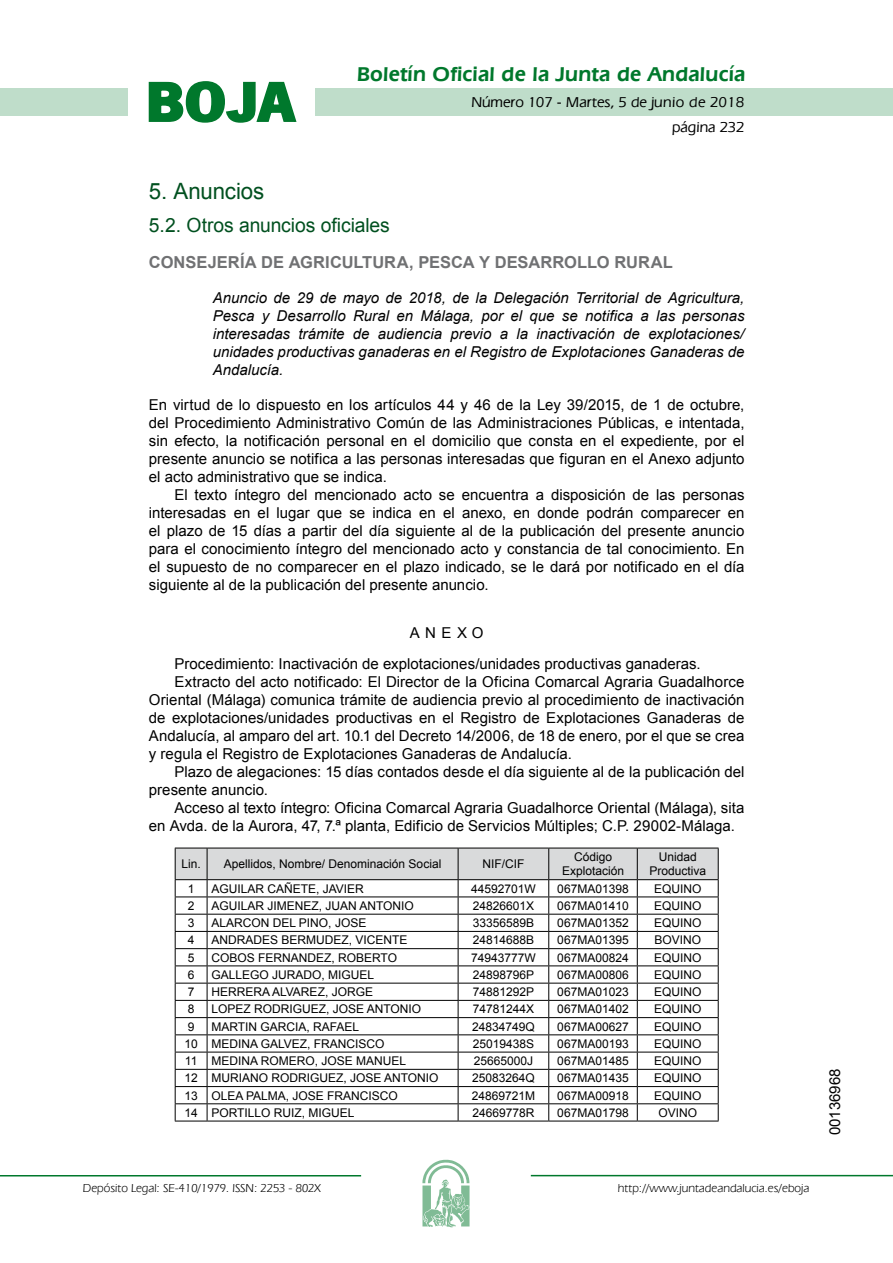
<style>
.page{position:relative;width:893px;height:1263px;background:#fff}
.page>*{position:absolute;margin:0;border:0;box-sizing:border-box;transform-origin:0 0}
.t1{font:700 57.75px "News Got T";color:#00782c;scale:1.14 1}
.t2{font:22.5px "Arial";letter-spacing:-.005em;color:#00501f}
.t3{font:600 21px "Eras IT Cby BT";letter-spacing:.01em;color:#00782c}
.t4{font:19.5px "Arial";letter-spacing:-.005em;color:#00501f}
.t5{font:700 16.5px "Arial";color:#707173}
.t6{font:15px/18px "Arial";color:#000;text-align:justify}
.t7{font:italic 15px/18px "Arial";color:#000;text-align:justify}
.t8{font:500 15px/24.5px "Eras IT Cby BT";color:#000;text-align:right}
.t9{font:12px/14.4px "Arial";color:#000;text-align:center}
.t10{font:12px "Eras IT Cby BT";color:#000}
</style>
<div class="page">
<div style="left:315px;top:88px;width:577px;height:28px;background:#bfddca"></div>
<div style="left:0;top:88px;width:128px;height:28px;background:#bfddca"></div>
<hr style="left:0;top:1175px;width:361px;height:2px;background:#00782c">
<svg style="left:422px;top:1159px;width:47px;height:68px"></svg>
<hr style="left:531px;top:1175px;width:361px;height:1px;background:#00782c">
<svg style="left:148px;top:81px;width:149px;height:42px"></svg>
<svg style="left:175px;top:848px;width:543px;height:273px"></svg>
<hr style="left:175px;top:1121px;width:32px;height:1px;background:#000">
<hr style="left:207px;top:1121px;width:251px;height:1px;background:#000">
<hr style="left:458px;top:1121px;width:90px;height:1px;background:#000">
<hr style="left:548px;top:1121px;width:89px;height:1px;background:#000">
<hr style="left:637px;top:1121px;width:81px;height:1px;background:#000">
<h1 class="t1" style="left:145px;top:68px;width:133px">BOJA</h1>
<h3 class="t3" style="left:357px;top:62px;width:390px">Boletín Oficial de la Junta de Andalucía</h3>
<p class="t8" style="left:471px;top:90px;width:274px">Número 107 - Martes, 5 de junio de 2018 página 232</p>
<h2 class="t2" style="left:149px;top:177px;width:117px">5. Anuncios</h2>
<h3 class="t4" style="left:149px;top:212px;width:242px">5.2. Otros anuncios oficiales</h3>
<p class="t5" style="left:149px;top:251px;width:525px">CONSEJERÍA DE AGRICULTURA, PESCA Y DESARROLLO RURAL</p>
<p class="t7" style="left:213px;top:289px;width:533px">Anuncio de 29 de mayo de 2018, de la Delegación Territorial de Agricultura, Pesca y Desarrollo Rural en Málaga, por el que se notifica a las personas interesadas trámite de audiencia previo a la inactivación de explotaciones/ unidades productivas ganaderas en el Registro de Explotaciones Ganaderas de Andalucía.</p>
<p class="t6" style="left:149px;top:396px;width:597px">En virtud de lo dispuesto en los artículos 44 y 46 de la Ley 39/2015, de 1 de octubre, del Procedimiento Administrativo Común de las Administraciones Públicas, e intentada, sin efecto, la notificación personal en el domicilio que consta en el expediente, por el presente anuncio se notifica a las personas interesadas que figuran en el Anexo adjunto el acto administrativo que se indica.</p>
<p class="t6" style="left:149px;top:486px;width:597px;text-indent:26px">El texto íntegro del mencionado acto se encuentra a disposición de las personas interesadas en el lugar que se indica en el anexo, en donde podrán comparecer en el plazo de 15 días a partir del día siguiente al de la publicación del presente anuncio para el conocimiento íntegro del mencionado acto y constancia de tal conocimiento. En el supuesto de no comparecer en el plazo indicado, se le dará por notificado en el día siguiente al de la publicación del presente anuncio.</p>
<p class="t6" style="left:174px;top:617px;width:528px;line-height:30.8px;text-indent:235px">ANEXO<br>Procedimiento: Inactivación de explotaciones/unidades productivas ganaderas.</p>
<p class="t6" style="left:149px;top:673px;width:597px;text-indent:26px">Extracto del acto notificado: El Director de la Oficina Comarcal Agraria Guadalhorce Oriental (Málaga) comunica trámite de audiencia previo al procedimiento de inactivación de explotaciones/unidades productivas en el Registro de Explotaciones Ganaderas de Andalucía, al amparo del art. 10.1 del Decreto 14/2006, de 18 de enero, por el que se crea y regula el Registro de Explotaciones Ganaderas de Andalucía.</p>
<p class="t6" style="left:149px;top:763px;width:597px;text-indent:26px">Plazo de alegaciones: 15 días contados desde el día siguiente al de la publicación del presente anuncio.</p>
<p class="t6" style="left:149px;top:799px;width:597px;text-indent:26px">Acceso al texto íntegro: Oficina Comarcal Agraria Guadalhorce Oriental (Málaga), sita en Avda. de la Aurora, 47, 7.ª planta, Edificio de Servicios Múltiples; C.P. 29002-Málaga.</p>
<p class="t9" style="left:181px;top:857px;width:21px">Lin.</p>
<p class="t9" style="left:224px;top:857px;width:219px">Apellidos, Nombre/ Denominación Social</p>
<p class="t9" style="left:482px;top:857px;width:43px">NIF/CIF</p>
<p class="t9" style="left:562px;top:850px;width:64px">Código<br>Explotación</p>
<p class="t9" style="left:649px;top:850px;width:58px">Unidad<br>Productiva</p>
<p class="t9" style="left:188px;top:881px;width:8px">1</p>
<p class="t9" style="left:211px;top:881px;width:154px">AGUILAR CAÑETE, JAVIER</p>
<p class="t9" style="left:471px;top:881px;width:66px">44592701W</p>
<p class="t9" style="left:557px;top:881px;width:73px">067MA01398</p>
<p class="t9" style="left:654px;top:881px;width:49px">EQUINO</p>
<p class="t9" style="left:188px;top:899px;width:8px">2</p>
<p class="t9" style="left:211px;top:899px;width:204px">AGUILAR JIMENEZ, JUAN ANTONIO</p>
<p class="t9" style="left:472px;top:899px;width:63px">24826601X</p>
<p class="t9" style="left:557px;top:899px;width:73px">067MA01410</p>
<p class="t9" style="left:654px;top:899px;width:49px">EQUINO</p>
<p class="t9" style="left:188px;top:916px;width:8px">3</p>
<p class="t9" style="left:211px;top:916px;width:156px">ALARCON DEL PINO, JOSE</p>
<p class="t9" style="left:472px;top:916px;width:63px">33356589B</p>
<p class="t9" style="left:557px;top:916px;width:73px">067MA01352</p>
<p class="t9" style="left:654px;top:916px;width:49px">EQUINO</p>
<p class="t9" style="left:188px;top:933px;width:8px">4</p>
<p class="t9" style="left:211px;top:933px;width:198px">ANDRADES BERMUDEZ, VICENTE</p>
<p class="t9" style="left:472px;top:933px;width:63px">24814688B</p>
<p class="t9" style="left:557px;top:933px;width:73px">067MA01395</p>
<p class="t9" style="left:654px;top:933px;width:48px">BOVINO</p>
<p class="t9" style="left:188px;top:950px;width:8px">5</p>
<p class="t9" style="left:211px;top:950px;width:187px">COBOS FERNANDEZ, ROBERTO</p>
<p class="t9" style="left:471px;top:950px;width:66px">74943777W</p>
<p class="t9" style="left:557px;top:950px;width:73px">067MA00824</p>
<p class="t9" style="left:654px;top:950px;width:49px">EQUINO</p>
<p class="t9" style="left:188px;top:968px;width:8px">6</p>
<p class="t9" style="left:211px;top:968px;width:164px">GALLEGO JURADO, MIGUEL</p>
<p class="t9" style="left:473px;top:968px;width:63px">24898796P</p>
<p class="t9" style="left:557px;top:968px;width:73px">067MA00806</p>
<p class="t9" style="left:654px;top:968px;width:49px">EQUINO</p>
<p class="t9" style="left:188px;top:985px;width:8px">7</p>
<p class="t9" style="left:211px;top:985px;width:163px">HERRERA ALVAREZ, JORGE</p>
<p class="t9" style="left:473px;top:985px;width:63px">74881292P</p>
<p class="t9" style="left:557px;top:985px;width:73px">067MA01023</p>
<p class="t9" style="left:654px;top:985px;width:49px">EQUINO</p>
<p class="t9" style="left:188px;top:1002px;width:8px">8</p>
<p class="t9" style="left:211px;top:1002px;width:211px">LOPEZ RODRIGUEZ, JOSE ANTONIO</p>
<p class="t9" style="left:472px;top:1002px;width:63px">74781244X</p>
<p class="t9" style="left:557px;top:1002px;width:73px">067MA01402</p>
<p class="t9" style="left:654px;top:1002px;width:49px">EQUINO</p>
<p class="t9" style="left:188px;top:1019px;width:8px">9</p>
<p class="t9" style="left:211px;top:1019px;width:149px">MARTIN GARCIA, RAFAEL</p>
<p class="t9" style="left:472px;top:1019px;width:64px">24834749Q</p>
<p class="t9" style="left:557px;top:1019px;width:73px">067MA00627</p>
<p class="t9" style="left:654px;top:1019px;width:49px">EQUINO</p>
<p class="t9" style="left:184px;top:1037px;width:202px">10 MEDINA GALVEZ, FRANCISCO</p>
<p class="t9" style="left:472px;top:1037px;width:63px">25019438S</p>
<p class="t9" style="left:557px;top:1037px;width:73px">067MA00193</p>
<p class="t9" style="left:654px;top:1037px;width:49px">EQUINO</p>
<p class="t9" style="left:185px;top:1054px;width:223px">11 MEDINA ROMERO, JOSE MANUEL</p>
<p class="t9" style="left:473px;top:1054px;width:61px">25665000J</p>
<p class="t9" style="left:557px;top:1054px;width:73px">067MA01485</p>
<p class="t9" style="left:654px;top:1054px;width:49px">EQUINO</p>
<p class="t9" style="left:184px;top:1071px;width:256px">12 MURIANO RODRIGUEZ, JOSE ANTONIO</p>
<p class="t9" style="left:472px;top:1071px;width:64px">25083264Q</p>
<p class="t9" style="left:557px;top:1071px;width:73px">067MA01435</p>
<p class="t9" style="left:654px;top:1071px;width:49px">EQUINO</p>
<p class="t9" style="left:184px;top:1088px;width:215px">13 OLEA PALMA, JOSE FRANCISCO</p>
<p class="t9" style="left:471px;top:1088px;width:65px">24869721M</p>
<p class="t9" style="left:557px;top:1088px;width:73px">067MA00918</p>
<p class="t9" style="left:654px;top:1088px;width:49px">EQUINO</p>
<p class="t9" style="left:184px;top:1106px;width:172px">14 PORTILLO RUIZ, MIGUEL</p>
<p class="t9" style="left:472px;top:1106px;width:64px">24669778R</p>
<p class="t9" style="left:557px;top:1106px;width:73px">067MA01798</p>
<p class="t9" style="left:658px;top:1106px;width:40px">OVINO</p>
<p class="t10" style="left:83px;top:1181px;width:239px">Depósito Legal: SE-410/1979. ISSN: 2253 - 802X</p>
<p class="t10" style="left:618px;top:1181px;width:193px">http://www.juntadeandalucia.es/eboja</p>
<p class="t6" style="left:826px;top:1135px;width:68px;rotate:-90deg">00136968</p>
</div>
